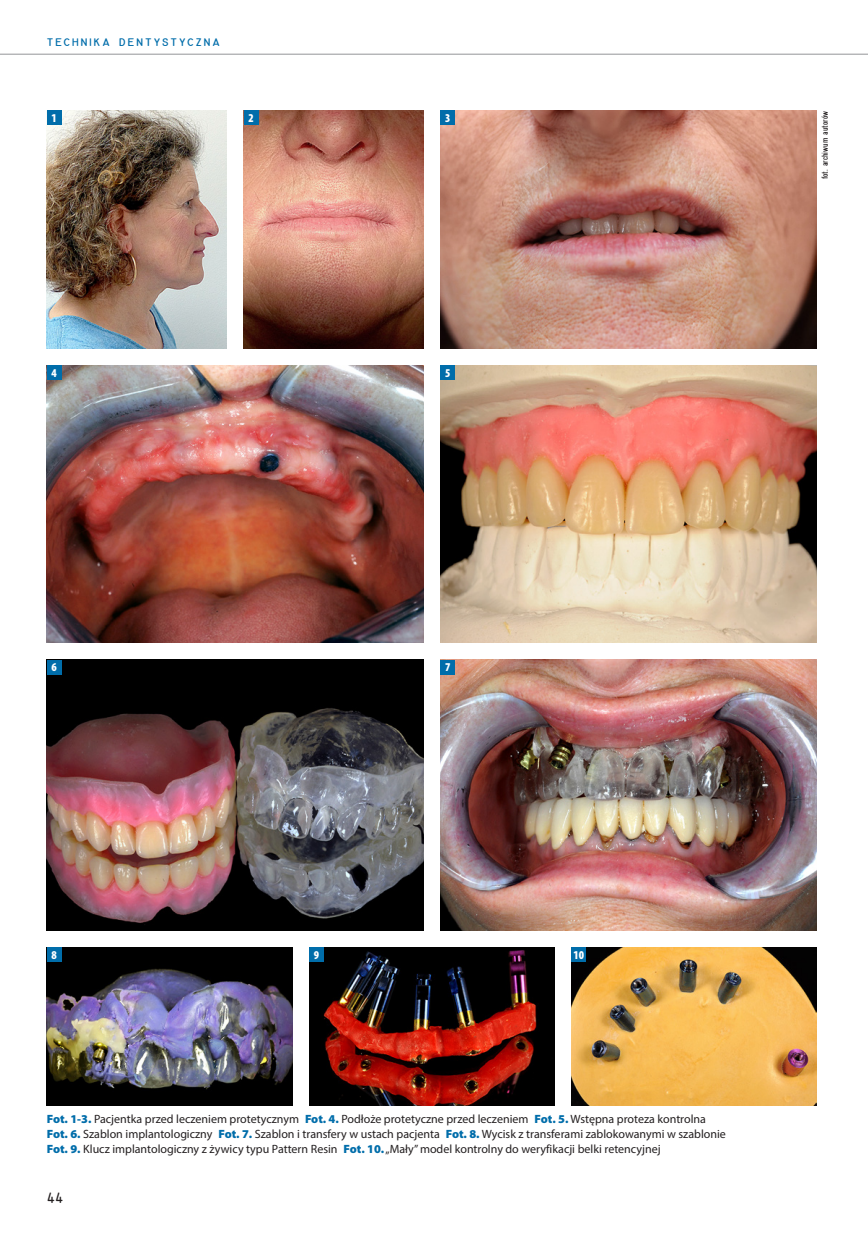
<style>
.page{position:relative;width:868px;height:1234px;background:#fff}
.page>*{position:absolute;margin:0;border:0;box-sizing:border-box;transform-origin:0 0}
.t1{font:15.75px "Gordon URWTCE Con";color:#231f20}
.podpis{font:12px "Myriad Pro";color:#231f20}
.t2{font:900 condensed 12px "Myriad Pro";color:#fff}
.t3{font:11.55px "Gordon URWTCE Con";letter-spacing:.145em;color:#006daa;scale:1.25 1}
.autor_zdjecia{font:9px "Snv DCE Reg Con";color:#231f20}
.s1{font-weight:900;color:#006daa}
</style>
<div class="page">
<img style="left:309px;top:947px;width:245px;height:158px">
<img style="left:47px;top:947px;width:245px;height:158px">
<img style="left:571px;top:947px;width:245px;height:158px">
<img style="left:47px;top:111px;width:179px;height:237px">
<img style="left:244px;top:111px;width:179px;height:237px">
<img style="left:440px;top:111px;width:376px;height:237px">
<img style="left:440px;top:365px;width:376px;height:277px">
<img style="left:47px;top:365px;width:376px;height:277px">
<img style="left:440px;top:659px;width:376px;height:271px">
<img style="left:47px;top:659px;width:376px;height:271px">
<div style="left:47px;top:111px;width:14px;height:14px;background:#006daa"></div>
<div style="left:47px;top:365px;width:14px;height:15px;background:#006daa"></div>
<div style="left:47px;top:659px;width:14px;height:15px;background:#006daa"></div>
<div style="left:47px;top:947px;width:14px;height:14px;background:#006daa"></div>
<div style="left:309px;top:947px;width:14px;height:14px;background:#006daa"></div>
<div style="left:571px;top:947px;width:15px;height:14px;background:#006daa"></div>
<div style="left:244px;top:111px;width:14px;height:14px;background:#006daa"></div>
<div style="left:440px;top:111px;width:15px;height:14px;background:#006daa"></div>
<div style="left:440px;top:365px;width:15px;height:15px;background:#006daa"></div>
<div style="left:440px;top:659px;width:15px;height:15px;background:#006daa"></div>
<hr style="left:0;top:54px;width:867px;height:1px;background:#939598">
<p class="t3" style="left:47px;top:36px;width:140px">TECHNIKA DENTYSTYCZNA</p>
<p class="t2" style="left:51px;top:111px;width:7px">1</p>
<p class="t2" style="left:248px;top:111px;width:7px">2</p>
<p class="t2" style="left:445px;top:111px;width:7px">3</p>
<p class="t2" style="left:51px;top:366px;width:7px">4</p>
<p class="t2" style="left:445px;top:366px;width:7px">5</p>
<p class="autor_zdjecia" style="left:819px;top:179px;width:70px;rotate:-90deg">fot. archiwum autorów</p>
<p class="t2" style="left:51px;top:660px;width:7px">6</p>
<p class="t2" style="left:445px;top:660px;width:7px">7</p>
<p class="t2" style="left:51px;top:948px;width:7px">8</p>
<p class="t2" style="left:314px;top:948px;width:7px">9</p>
<p class="t2" style="left:573px;top:948px;width:12px">10</p>
<p class="podpis" style="left:47px;top:1111px;width:660px"><span class="s1">Fot. 1-3.</span> Pacjentka przed leczeniem protetycznym <span class="s1">Fot. 4.</span> Podłoże protetyczne przed leczeniem <span class="s1">Fot. 5.</span> Wstępna proteza kontrolna</p>
<p class="podpis" style="left:47px;top:1126px;width:680px"><span class="s1">Fot. 6.</span> Szablon implantologiczny <span class="s1">Fot. 7.</span> Szablon i transfery w ustach pacjenta <span class="s1">Fot. 8.</span> Wycisk z transferami zablokowanymi w szablonie</p>
<p class="podpis" style="left:47px;top:1141px;width:615px"><span class="s1">Fot. 9.</span> Klucz implantologiczny z żywicy typu Pattern Resin <span class="s1">Fot. 10.</span> „Mały” model kontrolny do weryfikacji belki retencyjnej</p>
<p class="t1" style="left:47px;top:1187px;width:18px">44</p>
</div>
